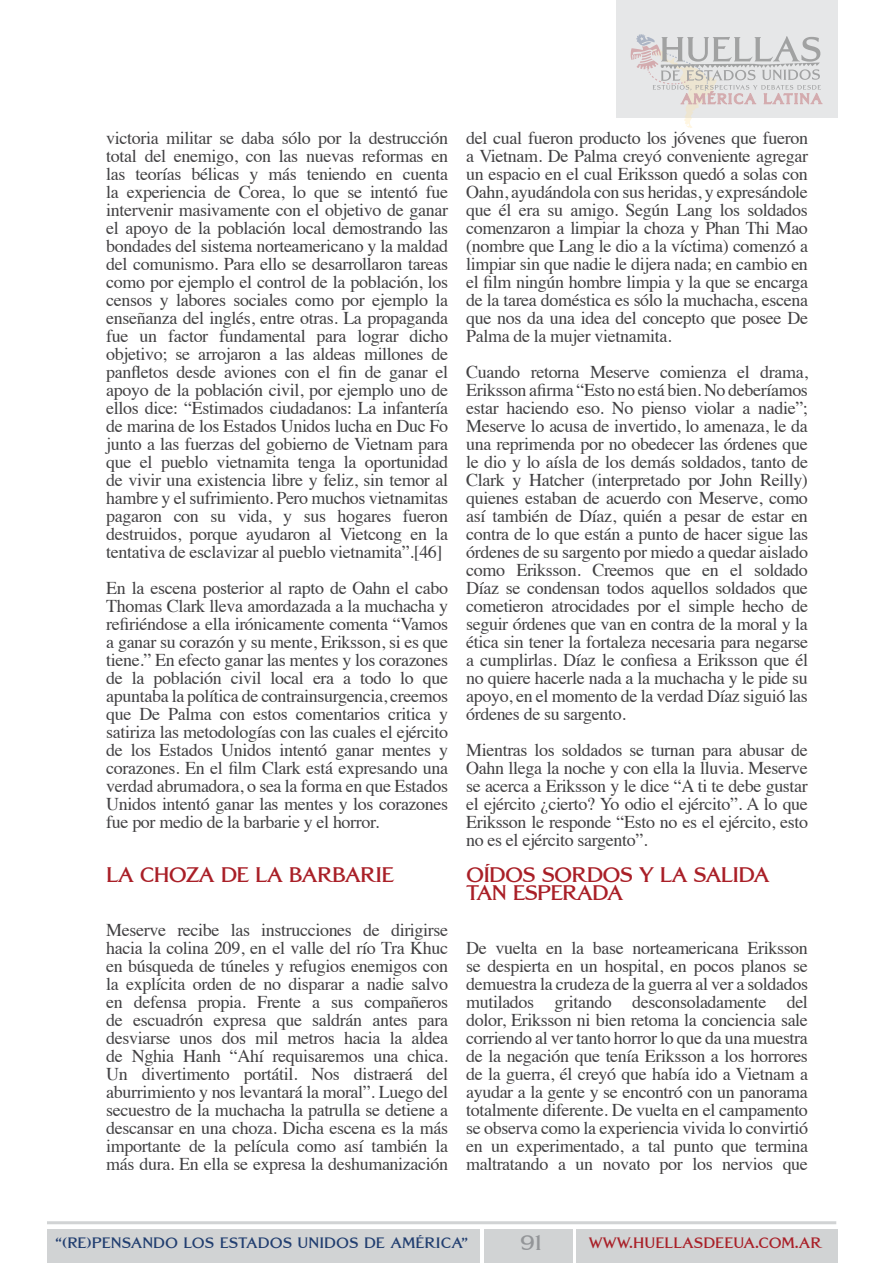
<style>
.page{position:relative;width:893px;height:1263px;background:#fff}
.page>*{position:absolute;margin:0;border:0;box-sizing:border-box;transform-origin:0 0}
.t1{font:700 21px/18px "Grand Central";letter-spacing:-.04em;color:#a91f27}
.t2{font:700 21px "Grand Central";color:#939598}
.t3{font:18px/18px "Times";letter-spacing:-.02em;color:#414042;text-align:justify}
.t4{font:700 15px "Grand Central";color:#213e70}
.t5{font:700 15px "Grand Central";color:#a91f27}
</style>
<div class="page">
<div style="left:576px;top:1229px;width:262px;height:33px;background:#d1d3d4"></div>
<div style="left:47px;top:1229px;width:432px;height:33px;background:#d1d3d4"></div>
<hr style="left:47px;top:1221px;width:789px;height:3px;background:#d1d3d4">
<div style="left:617px;top:0;width:221px;height:117px;background:#e6e7e8"></div>
<svg style="left:631px;top:34px;width:191px;height:94px"></svg>
<div style="left:484px;top:1229px;width:89px;height:33px;background:#d1d3d4"></div>
<p class="t3" style="left:106px;top:127px;width:343px">victoria militar se daba sólo por la destrucción total del enemigo, con las nuevas reformas en las teorías bélicas y más teniendo en cuenta la experiencia de Corea, lo que se intentó fue intervenir masivamente con el objetivo de ganar el apoyo de la población local demostrando las bondades del sistema norteamericano y la maldad del comunismo. Para ello se desarrollaron tareas como por ejemplo el control de la población, los censos y labores sociales como por ejemplo la enseñanza del inglés, entre otras. La propaganda fue un factor fundamental para lograr dicho objetivo; se arrojaron a las aldeas millones de panfletos desde aviones con el fin de ganar el apoyo de la población civil, por ejemplo uno de ellos dice: “Estimados ciudadanos: La infantería de marina de los Estados Unidos lucha en Duc Fo junto a las fuerzas del gobierno de Vietnam para que el pueblo vietnamita tenga la oportunidad de vivir una existencia libre y feliz, sin temor al hambre y el sufrimiento. Pero muchos vietnamitas pagaron con su vida, y sus hogares fueron destruidos, porque ayudaron al Vietcong en la tentativa de esclavizar al pueblo vietnamita”.[46]</p>
<p class="t3" style="left:106px;top:577px;width:343px">En la escena posterior al rapto de Oahn el cabo Thomas Clark lleva amordazada a la muchacha y refiriéndose a ella irónicamente comenta “Vamos a ganar su corazón y su mente, Eriksson, si es que tiene.” En efecto ganar las mentes y los corazones de la población civil local era a todo lo que apuntaba la política de contrainsurgencia, creemos que De Palma con estos comentarios critica y satiriza las metodologías con las cuales el ejército de los Estados Unidos intentó ganar mentes y corazones. En el film Clark está expresando una verdad abrumadora, o sea la forma en que Estados Unidos intentó ganar las mentes y los corazones fue por medio de la barbarie y el horror.</p>
<p class="t1" style="left:106px;top:865px;width:289px">LA CHOZA DE LA BARBARIE</p>
<p class="t3" style="left:106px;top:919px;width:343px">Meserve recibe las instrucciones de dirigirse hacia la colina 209, en el valle del río Tra Khuc en búsqueda de túneles y refugios enemigos con la explícita orden de no disparar a nadie salvo en defensa propia. Frente a sus compañeros de escuadrón expresa que saldrán antes para desviarse unos dos mil metros hacia la aldea de Nghia Hanh “Ahí requisaremos una chica.<br>Un divertimento portátil. Nos distraerá del aburrimiento y nos levantará la moral”. Luego del secuestro de la muchacha la patrulla se detiene a descansar en una choza. Dicha escena es la más importante de la película como así también la más dura. En ella se expresa la deshumanización</p>
<p class="t3" style="left:466px;top:127px;width:343px">del cual fueron producto los jóvenes que fueron a Vietnam. De Palma creyó conveniente agregar un espacio en el cual Eriksson quedó a solas con Oahn, ayudándola con sus heridas, y expresándole que él era su amigo. Según Lang los soldados comenzaron a limpiar la choza y Phan Thi Mao (nombre que Lang le dio a la víctima) comenzó a limpiar sin que nadie le dijera nada; en cambio en el film ningún hombre limpia y la que se encarga de la tarea doméstica es sólo la muchacha, escena que nos da una idea del concepto que posee De Palma de la mujer vietnamita.</p>
<p class="t3" style="left:466px;top:361px;width:343px">Cuando retorna Meserve comienza el drama, Eriksson afirma “Esto no está bien. No deberíamos estar haciendo eso. No pienso violar a nadie”; Meserve lo acusa de invertido, lo amenaza, le da una reprimenda por no obedecer las órdenes que le dio y lo aísla de los demás soldados, tanto de Clark y Hatcher (interpretado por John Reilly) quienes estaban de acuerdo con Meserve, como así también de Díaz, quién a pesar de estar en contra de lo que están a punto de hacer sigue las órdenes de su sargento por miedo a quedar aislado como Eriksson. Creemos que en el soldado Díaz se condensan todos aquellos soldados que cometieron atrocidades por el simple hecho de seguir órdenes que van en contra de la moral y la ética sin tener la fortaleza necesaria para negarse a cumplirlas. Díaz le confiesa a Eriksson que él no quiere hacerle nada a la muchacha y le pide su apoyo, en el momento de la verdad Díaz siguió las órdenes de su sargento.</p>
<p class="t3" style="left:466px;top:739px;width:343px">Mientras los soldados se turnan para abusar de Oahn llega la noche y con ella la lluvia. Meserve se acerca a Eriksson y le dice “A ti te debe gustar el ejército ¿cierto? Yo odio el ejército”. A lo que Eriksson le responde “Esto no es el ejército, esto no es el ejército sargento”.</p>
<p class="t1" style="left:466px;top:865px;width:305px">OÍDOS SORDOS Y LA SALIDA<br>TAN ESPERADA</p>
<p class="t3" style="left:466px;top:937px;width:343px">De vuelta en la base norteamericana Eriksson se despierta en un hospital, en pocos planos se demuestra la crudeza de la guerra al ver a soldados mutilados gritando desconsoladamente del dolor, Eriksson ni bien retoma la conciencia sale corriendo al ver tanto horror lo que da una muestra de la negación que tenía Eriksson a los horrores de la guerra, él creyó que había ido a Vietnam a ayudar a la gente y se encontró con un panorama totalmente diferente. De vuelta en el campamento se observa como la experiencia vivida lo convirtió en un experimentado, a tal punto que termina maltratando a un novato por los nervios que</p>
<p class="t4" style="left:55px;top:1234px;width:415px">“(RE)PENSANDO LOS ESTADOS UNIDOS DE AMÉRICA”</p>
<p class="t2" style="left:520px;top:1230px;width:23px">91</p>
<p class="t5" style="left:589px;top:1234px;width:234px">WWW.HUELLASDEEUA.COM.AR</p>
</div>
